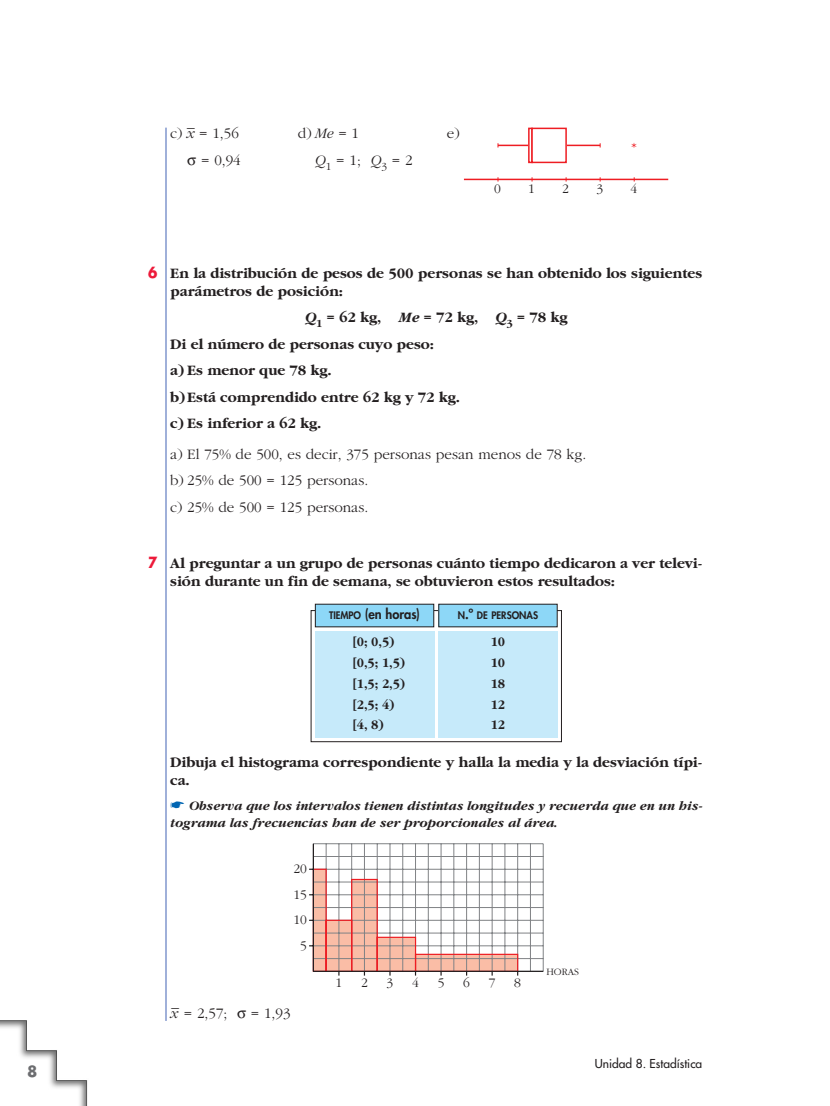
<style>
.page{position:relative;width:830px;height:1106px;background:#fff}
.page>*{position:absolute;margin:0;border:0;box-sizing:border-box;transform-origin:0 0}
.t1{font:700 15px/26.5px "Garamond";color:#231f20}
.t2{font:300 15px/26.5px "Garamond";color:#231f20}
.t3{font:15px "Adobe Garamond";color:#ee1d23}
.t4{font:700 15px "Futura";color:#6c6d70}
.t5{font:italic 700 13.5px/16.5px "Garamond";color:#231f20}
.t6{font:700 13.5px/20.7px "Garamond";color:#231f20;scale:.95 1}
.t7{font:300 13.5px "Garamond";color:#231f20}
.t8{font:800 13.5px "Futura";color:#231f20;scale:.95 1}
.t9{font:12px "Futura";color:#231f20}
.t10{font:800 10.2px "Futura";color:#231f20;scale:.95 1}
.t11{font:300 10.2px "Garamond";color:#231f20}
.s1{font-style:italic}
.s2{font-family:"Anaya Math 1";font-weight:400}
.s3{font-family:"Futura";color:#ed1a3a}
.s4{font-size:10.2px}
.s5{font-size:13.5px}
.s6{color:#0166b3}
</style>
<div class="page">
<hr style="left:325px;top:843px;width:1px;height:128px;background:#808285">
<hr style="left:338px;top:843px;width:1px;height:128px;background:#808285">
<hr style="left:351px;top:843px;width:1px;height:128px;background:#808285">
<hr style="left:364px;top:843px;width:1px;height:128px;background:#808285">
<hr style="left:376px;top:843px;width:1px;height:128px;background:#808285">
<hr style="left:389px;top:843px;width:1px;height:128px;background:#808285">
<hr style="left:402px;top:843px;width:1px;height:128px;background:#808285">
<hr style="left:415px;top:843px;width:1px;height:128px;background:#808285">
<hr style="left:427px;top:843px;width:1px;height:128px;background:#808285">
<hr style="left:440px;top:843px;width:1px;height:128px;background:#808285">
<hr style="left:453px;top:843px;width:1px;height:128px;background:#808285">
<hr style="left:466px;top:843px;width:1px;height:128px;background:#808285">
<hr style="left:479px;top:843px;width:1px;height:128px;background:#808285">
<hr style="left:491px;top:843px;width:1px;height:128px;background:#808285">
<hr style="left:504px;top:843px;width:1px;height:128px;background:#808285">
<hr style="left:517px;top:843px;width:1px;height:128px;background:#808285">
<hr style="left:530px;top:843px;width:1px;height:128px;background:#808285">
<hr style="left:542px;top:843px;width:1px;height:128px;background:#808285">
<hr style="left:313px;top:958px;width:230px;height:1px;background:#808285">
<hr style="left:313px;top:945px;width:230px;height:1px;background:#808285">
<hr style="left:313px;top:932px;width:230px;height:1px;background:#808285">
<hr style="left:313px;top:920px;width:230px;height:1px;background:#808285">
<hr style="left:313px;top:907px;width:230px;height:1px;background:#808285">
<hr style="left:313px;top:894px;width:230px;height:1px;background:#808285">
<hr style="left:313px;top:881px;width:230px;height:1px;background:#808285">
<hr style="left:313px;top:869px;width:230px;height:1px;background:#808285">
<hr style="left:313px;top:856px;width:230px;height:1px;background:#808285">
<hr style="left:313px;top:843px;width:230px;height:1px;background:#808285">
<hr style="left:313px;top:970px;width:230px;height:2px;background:#231f20">
<hr style="left:312px;top:843px;width:2px;height:128px;background:#231f20">
<svg style="left:309px;top:868px;width:209px;height:107px"></svg>
<svg style="left:314px;top:612px;width:244px;height:126px"></svg>
<div style="left:310px;top:610px;width:251px;height:132px;border:1px solid #231f20"></div>
<div style="left:315px;top:604px;width:118px;height:23px;background:#8dd7f7"></div>
<div style="left:315px;top:631px;width:119px;height:106px;background:#c6eafa"></div>
<div style="left:438px;top:604px;width:119px;height:23px;background:#8dd7f7"></div>
<div style="left:438px;top:631px;width:119px;height:106px;background:#c6eafa"></div>
<hr style="left:463px;top:179px;width:205px;height:1px;background:#ee1d23">
<hr style="left:497px;top:145px;width:103px;height:1px;background:#ee1d23">
<div style="left:528px;top:128px;width:4px;height:35px;border:2px solid #ee1d23"></div>
<div style="left:531px;top:128px;width:35px;height:34px;background:#fff"></div>
<div style="left:531px;top:128px;width:35px;height:35px;border:2px solid #ee1d23"></div>
<img style="left:0;top:1020px;width:88px;height:86px">
<hr style="left:165px;top:128px;width:2px;height:892px;background:#8197cd">
<p class="t4" style="left:27px;top:1064px;width:12px">8</p>
<p class="t2" style="left:170px;top:121px;width:70px">c) –<span class="s1">x</span> = 1,56</p>
<p class="t2" style="left:298px;top:121px;width:63px">d)<span class="s1">Me</span> = 1</p>
<p class="t2" style="left:446px;top:121px;width:14px">e)</p>
<p class="t2" style="left:187px;top:148px;width:55px"><span class="s2">q</span> = 0,94</p>
<p class="t2" style="left:315px;top:148px;width:99px"><span class="s1">Q</span><sub>1</sub> = 1; <span class="s1">Q</span><sub>3</sub> = 2</p>
<p class="t3" style="left:630px;top:142px;width:7px">*</p>
<p class="t7" style="left:494px;top:183px;width:8px">0</p>
<p class="t7" style="left:528px;top:183px;width:8px">1</p>
<p class="t7" style="left:562px;top:183px;width:8px">2</p>
<p class="t7" style="left:596px;top:183px;width:8px">3</p>
<p class="t7" style="left:630px;top:183px;width:8px">4</p>
<p class="t1" style="left:170px;top:265px;width:533px;line-height:18px;text-indent:-22px"><span class="s3">6</span> En la distribución de pesos de 500 personas se han obtenido los siguientes parámetros de posición:</p>
<p class="t1" style="left:170px;top:305px;width:398px;text-indent:135px"><span class="s1">Q</span><sub>1</sub> = 62 kg, <span class="s1">Me</span> = 72 kg, <span class="s1">Q</span><sub>3</sub> = 78 kg<br>Di el número de personas cuyo peso:<br>a) Es menor que 78 kg.<br>b)Está comprendido entre 62 kg y 72 kg.<br>c) Es inferior a 62 kg.</p>
<p class="t2" style="left:170px;top:442px;width:417px">a) El 75% de 500, es decir, 375 personas pesan menos de 78 kg. b) 25% de 500 = 125 personas.<br>c) 25% de 500 = 125 personas.</p>
<p class="t1" style="left:170px;top:555px;width:533px;line-height:18px;text-indent:-22px"><span class="s3">7</span> Al preguntar a un grupo de personas cuánto tiempo dedicaron a ver televi&shy;sión durante un fin de semana, se obtuvieron estos resultados:</p>
<p class="t8" style="left:329px;top:608px;width:97px"><span class="s4">TIEMPO</span> (en horas)</p>
<p class="t6" style="left:353px;top:632px;width:56px">[0; 0,5) [0,5; 1,5) [1,5; 2,5) [2,5; 4) [4, 8)</p>
<p class="t10" style="left:457px;top:611px;width:86px">N<span class="s5">.º</span> DE PERSONAS</p>
<p class="t6" style="left:490px;top:632px;width:17px;text-align:justify">10<br>10<br>18<br>12<br>12</p>
<p class="t1" style="left:170px;top:754px;width:533px;line-height:18px">Dibuja el histograma correspondiente y halla la media y la desviación típi&shy;ca.</p>
<p class="t5" style="left:170px;top:798px;width:533px"><span class="s6">☛</span> Observa que los intervalos tienen distintas longitudes y recuerda que en un his&shy;tograma las frecuencias han de ser proporcionales al área.</p>
<p class="t7" style="left:293px;top:863px;width:15px">20</p>
<p class="t7" style="left:293px;top:889px;width:15px">15</p>
<p class="t7" style="left:293px;top:914px;width:15px">10</p>
<p class="t7" style="left:300px;top:940px;width:8px">5</p>
<p class="t2" style="left:170px;top:1000px;width:122px"><span class="s1">x</span>– = 2,57; <span class="s2">q</span> = 1,93</p>
<p class="t7" style="left:335px;top:977px;width:8px">1</p>
<p class="t7" style="left:361px;top:977px;width:8px">2</p>
<p class="t7" style="left:386px;top:977px;width:8px">3</p>
<p class="t7" style="left:412px;top:977px;width:8px">4</p>
<p class="t7" style="left:437px;top:977px;width:8px">5</p>
<p class="t7" style="left:463px;top:977px;width:8px">6</p>
<p class="t7" style="left:488px;top:977px;width:8px">7</p>
<p class="t7" style="left:514px;top:977px;width:8px">8</p>
<p class="t11" style="left:546px;top:968px;width:34px">HORAS</p>
<p class="t9" style="left:594px;top:1057px;width:109px">Unidad 8. Estadística</p>
</div>
